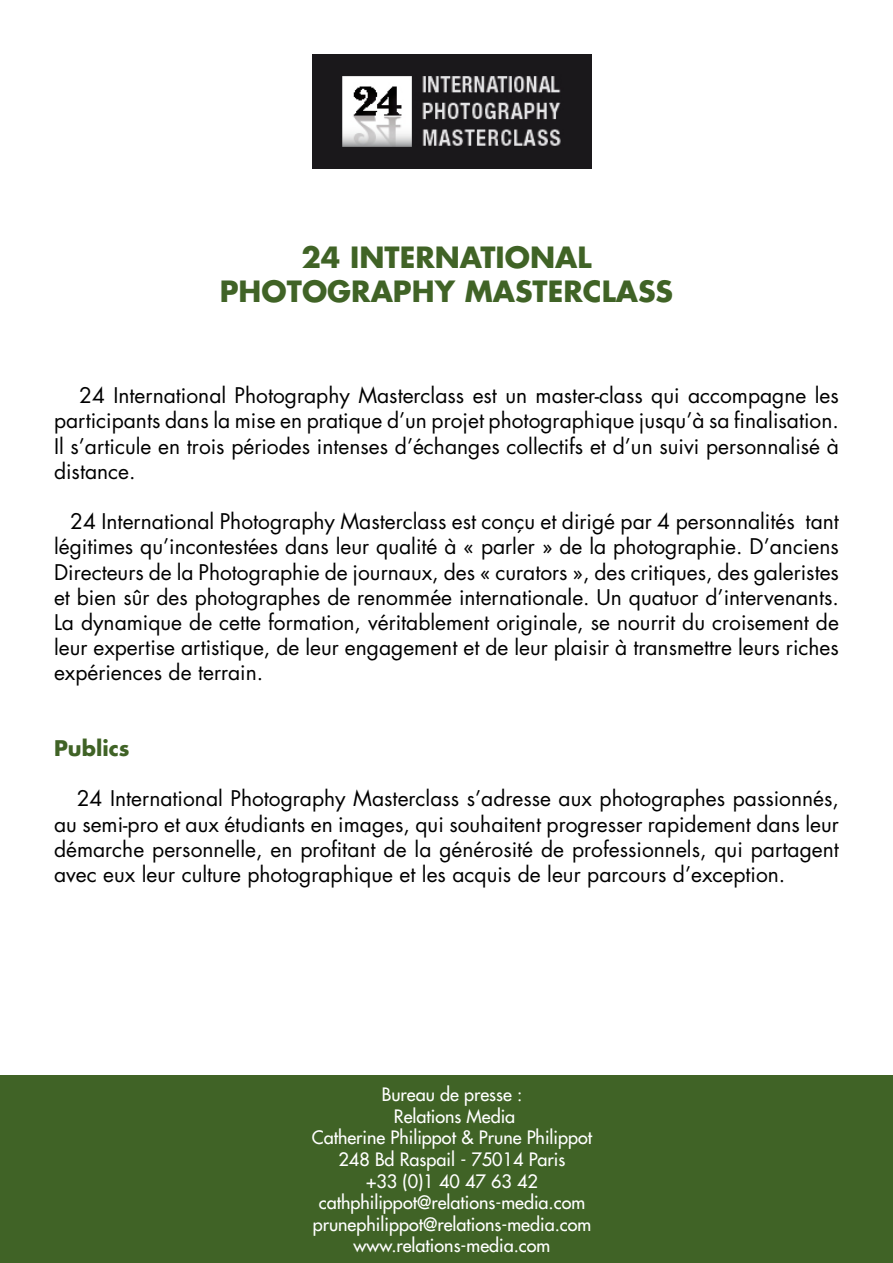
<style>
.page{position:relative;width:893px;height:1263px;background:#fff}
.page>*{position:absolute;margin:0;border:0;box-sizing:border-box;transform-origin:0 0}
.t1{font:700 28.5px/34.2px "Futura";color:#406326;text-align:center}
.t2{font:21px/25.2px "Futura";color:#000;text-align:justify}
.t3{font:700 21px "Futura";color:#406326}
.t4{font:18px/21.6px "Futura";color:#fff;text-align:center}
</style>
<div class="page">
<div style="left:0;top:1076px;width:893px;height:187px;background:#406326"></div>
<img style="left:312px;top:54px;width:280px;height:115px">
<h1 class="t1" style="left:220px;top:239px;width:455px">24 INTERNATIONAL<br>PHOTOGRAPHY MASTERCLASS</h1>
<p class="t2" style="left:54px;top:382px;width:786px;text-indent:25px">24 International Photography Masterclass est un master-class qui accompagne les participants dans la mise en pratique d’un projet photographique jusqu’à sa finalisation.<br>Il s’articule en trois périodes intenses d’échanges collectifs et d’un suivi personnalisé à distance.</p>
<p class="t2" style="left:54px;top:508px;width:786px;text-indent:16px">24 International Photography Masterclass est conçu et dirigé par 4 personnalités tant légitimes qu’incontestées dans leur qualité à « parler » de la photographie. D’anciens Directeurs de la Photographie de journaux, des « curators », des critiques, des galeristes et bien sûr des photographes de renommée internationale. Un quatuor d’intervenants.<br>La dynamique de cette formation, véritablement originale, se nourrit du croisement de leur expertise artistique, de leur engagement et de leur plaisir à transmettre leurs riches expériences de terrain.</p>
<p class="t3" style="left:54px;top:733px;width:77px">PUBLICS</p>
<p class="t2" style="left:54px;top:786px;width:786px;text-indent:23px">24 International Photography Masterclass s’adresse aux photographes passionnés, au semi-pro et aux étudiants en images, qui souhaitent progresser rapidement dans leur démarche personnelle, en profitant de la générosité de professionnels, qui partagent avec eux leur culture photographique et les acquis de leur parcours d’exception.</p>
<p class="t4" style="left:312px;top:1083px;width:282px">Bureau de presse :<br>Relations Media<br>Catherine Philippot &amp; Prune Philippot<br>248 Bd Raspail - 75014 Paris<br>+33 (0)1 40 47 63 42 cathphilippot@relations-media.com prunephilippot@relations-media.com www.relations-media.com</p>
</div>
